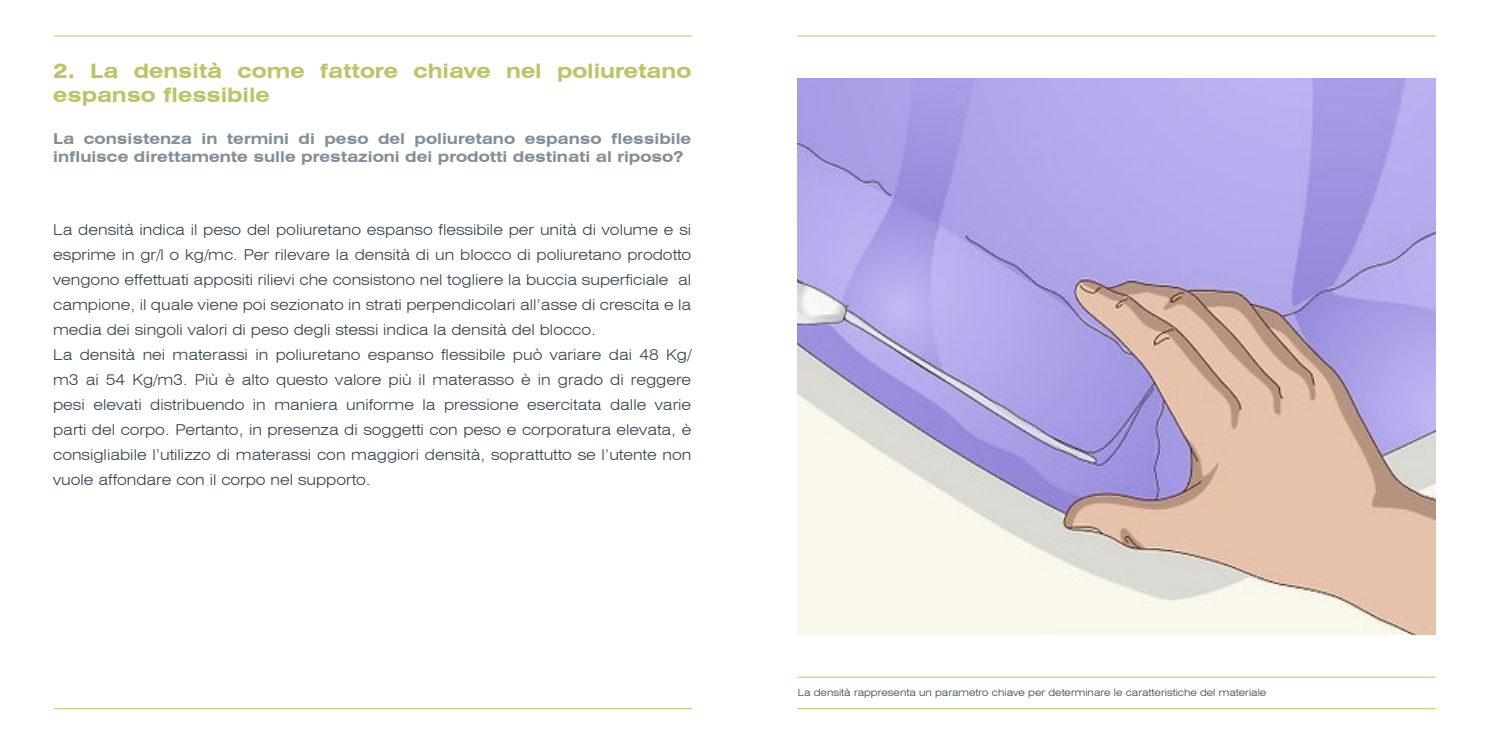
<style>
.page{position:relative;width:1489px;height:745px;background:#fff}
.page>*{position:absolute;margin:0;border:0;box-sizing:border-box;transform-origin:0 0}
.t1{font:700 expanded 20px/24px "Swiss 721 BT";color:#bec268}
.t2{font:300 expanded 15px/25px "Swiss 721 BT";color:#32414d}
.t3{font:700 expanded 15px/18px "Swiss 721 BT";color:#828e98}
.t4{font:300 expanded 10px "Swiss 721 BT";color:#32414d}
</style>
<div class="page">
<hr style="left:54px;top:35px;width:638px;height:1px;background:#bec268">
<hr style="left:54px;top:707px;width:638px;height:1px;background:#bec268">
<hr style="left:797px;top:35px;width:638px;height:1px;background:#bec268">
<hr style="left:797px;top:707px;width:638px;height:1px;background:#bec268">
<hr style="left:797px;top:676px;width:638px;height:1px;background:#bec268">
<img style="left:797px;top:78px;width:638px;height:556px">
<h1 class="t1" style="left:53px;top:59px;width:639px">2. La densità come fattore chiave nel poliuretano espanso flessibile</h1>
<p class="t3" style="left:53px;top:130px;width:639px">La consistenza in termini di peso del poliuretano espanso flessibile influisce direttamente sulle prestazioni dei prodotti destinati al riposo?</p>
<p class="t2" style="left:53px;top:217px;width:639px">La densità indica il peso del poliuretano espanso flessibile per unità di volume e si esprime in gr/l o kg/mc. Per rilevare la densità di un blocco di poliuretano prodotto vengono effettuati appositi rilievi che consistono nel togliere la buccia superficiale al campione, il quale viene poi sezionato in strati perpendicolari all’asse di crescita e la media dei singoli valori di peso degli stessi indica la densità del blocco.<br>La densità nei materassi in poliuretano espanso flessibile può variare dai 48 Kg/ m3 ai 54 Kg/m3. Più è alto questo valore più il materasso è in grado di reggere pesi elevati distribuendo in maniera uniforme la pressione esercitata dalle varie parti del corpo. Pertanto, in presenza di soggetti con peso e corporatura elevata, è consigliabile l’utilizzo di materassi con maggiori densità, soprattutto se l’utente non vuole affondare con il corpo nel supporto.</p>
<p class="t4" style="left:797px;top:686px;width:470px">La densità rappresenta un parametro chiave per determinare le caratteristiche del materiale</p>
</div>
